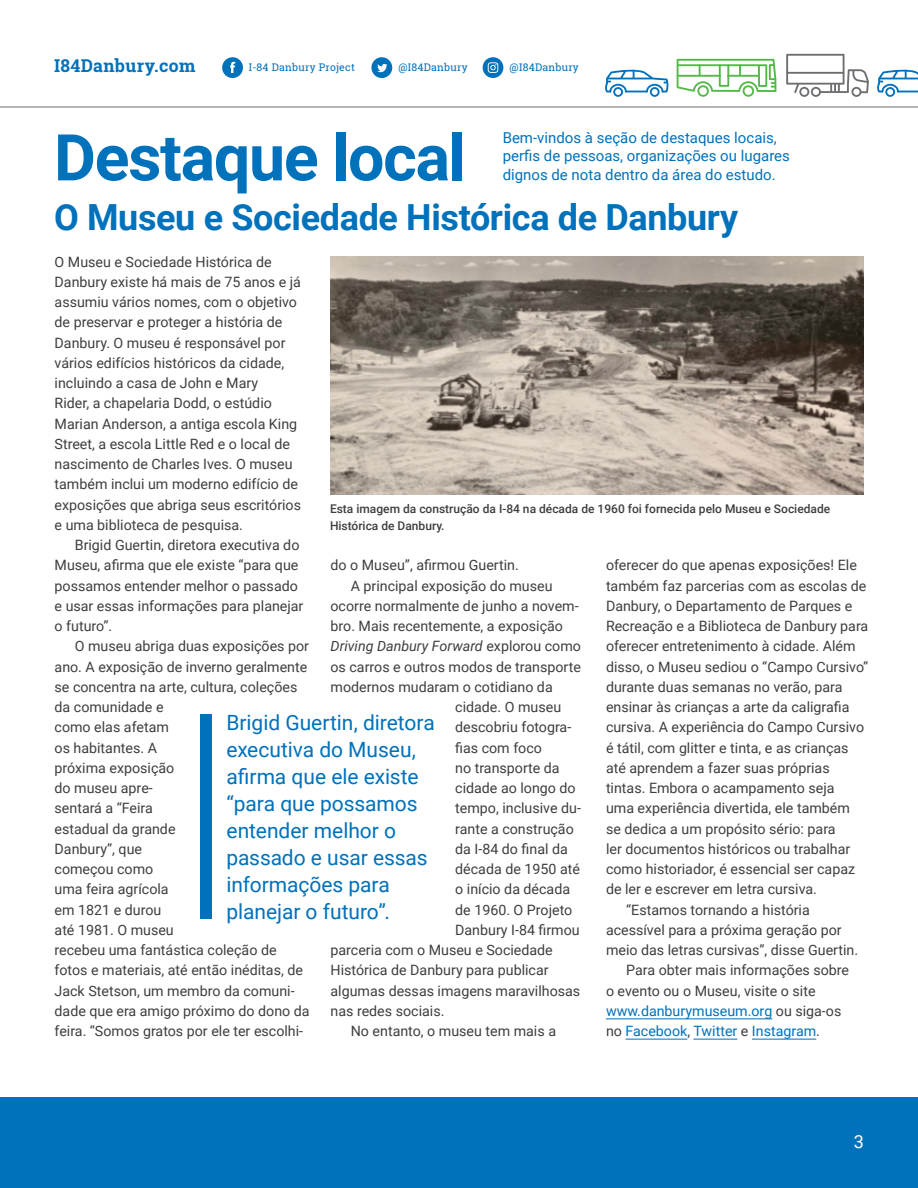
<style>
.page{position:relative;width:918px;height:1188px;background:#fff}
.page>*{position:absolute;margin:0;border:0;box-sizing:border-box;transform-origin:0 0}
.t1{font:700 64.5px "Roboto";letter-spacing:-.02em;color:#0071bb}
.t2{font:700 36px "Roboto";letter-spacing:-.01em;color:#0071bb}
.t3{font:21px/27px "Roboto";letter-spacing:-.005em;color:#0071bb}
.t4{font:18px "Roboto";color:#fff}
.t5{font:700 17.7px "Roboto Slab";letter-spacing:.02em;color:#0071bb}
.t6{font:15px/18.8px "Roboto";color:#0071bb}
.t7{font:14.25px/20.2px "Roboto";color:#3e3e3f}
.t8{font:14.25px "Roboto";color:#0071bb}
.t9{font:italic 14.25px "Roboto";color:#3e3e3f}
.t10{font:500 12px/16.5px "Roboto";color:#3e3e3f}
.t11{font:10.5px "Roboto Slab";letter-spacing:.02em;color:#0071bb}
.s1{color:#3e3e3f}
.s2{font-style:normal}
</style>
<div class="page">
<hr style="left:0;top:107px;width:918px;height:1px;background:#6c6d70">
<div style="left:0;top:1097px;width:918px;height:91px;background:#0071bb"></div>
<svg style="left:605px;top:69px;width:64px;height:28px"></svg>
<svg style="left:786px;top:54px;width:83px;height:43px"></svg>
<hr style="left:787px;top:72px;width:57px;height:2px;background:#6d6e71">
<svg style="left:677px;top:59px;width:99px;height:38px"></svg>
<svg style="left:877px;top:69px;width:41px;height:28px"></svg>
<div style="left:222px;top:57px;width:21px;height:21px;background:#0071bb;border-radius:50%"></div>
<svg style="left:230px;top:62px;width:5px;height:11px"></svg>
<div style="left:371px;top:57px;width:21px;height:21px;background:#0071bb;border-radius:50%"></div>
<svg style="left:377px;top:64px;width:10px;height:8px"></svg>
<div style="left:483px;top:57px;width:20px;height:21px;background:#0071bb;border-radius:50%"></div>
<svg style="left:488px;top:62px;width:10px;height:11px"></svg>
<div style="left:201px;top:714px;width:11px;height:205px;background:#0071bb"></div>
<img style="left:330px;top:257px;width:534px;height:237px">
<hr style="left:606px;top:1019px;width:166px;height:1px;background:#0071bb">
<hr style="left:626px;top:1039px;width:61px;height:1px;background:#0071bb">
<hr style="left:693px;top:1039px;width:44px;height:1px;background:#0071bb">
<hr style="left:752px;top:1039px;width:64px;height:1px;background:#0071bb">
<p class="t5" style="left:54px;top:53px;width:143px">I84Danbury.com</p>
<p class="t11" style="left:249px;top:60px;width:108px">I-84 Danbury Project</p>
<p class="t11" style="left:398px;top:60px;width:71px">@I84Danbury</p>
<p class="t11" style="left:510px;top:60px;width:71px">@I84Danbury</p>
<p class="t6" style="left:503px;top:127px;width:289px">Bem-vindos à seção de destaques locais, perfis de pessoas, organizações ou lugares</p>
<h1 class="t1" style="left:54px;top:112px;width:413px">Destaque local</h1>
<p class="t6" style="left:503px;top:165px;width:275px">dignos de nota dentro da área do estudo.</p>
<h2 class="t2" style="left:54px;top:192px;width:686px">O Museu e Sociedade Histórica de Danbury</h2>
<p class="t7" style="left:55px;top:251px;width:248px">O Museu e Sociedade Histórica de Danbury existe há mais de 75 anos e já assumiu vários nomes, com o objetivo de preservar e proteger a história de Danbury. O museu é responsável por vários edifícios históricos da cidade, incluindo a casa de John e Mary<br>Rider, a chapelaria Dodd, o estúdio Marian Anderson, a antiga escola King Street, a escola Little Red e o local de nascimento de Charles Ives. O museu também inclui um moderno edifício de exposições que abriga seus escritórios e uma biblioteca de pesquisa.</p>
<p class="t7" style="left:55px;top:534px;width:250px;text-indent:20px">Brigid Guertin, diretora executiva do<br>Museu, afirma que ele existe “para que possamos entender melhor o passado e usar essas informações para planejar o futuro”.</p>
<p class="t7" style="left:55px;top:636px;width:257px;text-indent:20px">O museu abriga duas exposições por ano. A exposição de inverno geralmente se concentra na arte, cultura, coleções da comunidade e<br>como elas afetam<br>os habitantes. A<br>próxima exposição<br>do museu apre-<br>sentará a “Feira<br>estadual da grande<br>Danbury”, que<br>começou como<br>uma feira agrícola<br>em 1821 e durou<br>até 1981. O museu<br>recebeu uma fantástica coleção de fotos e materiais, até então inéditas, de<br>Jack Stetson, um membro da comuni&shy;dade que era amigo próximo do dono da feira. “Somos gratos por ele ter escolhi-</p>
<p class="t10" style="left:330px;top:500px;width:502px">Esta imagem da construção da I-84 na década de 1960 foi fornecida pelo Museu e Sociedade<br>Histórica de Danbury.</p>
<p class="t7" style="left:606px;top:555px;width:252px">oferecer do que apenas exposições! Ele</p>
<p class="t7" style="left:606px;top:575px;width:262px">também faz parcerias com as escolas de</p>
<p class="t7" style="left:606px;top:595px;width:248px">Danbury, o Departamento de Parques e</p>
<p class="t7" style="left:606px;top:615px;width:264px">Recreação e a Biblioteca de Danbury para</p>
<p class="t7" style="left:606px;top:636px;width:251px">oferecer entretenimento à cidade. Além</p>
<p class="t7" style="left:606px;top:656px;width:264px">disso, o Museu sediou o “Campo Cursivo”</p>
<p class="t7" style="left:606px;top:676px;width:238px">durante duas semanas no verão, para</p>
<p class="t7" style="left:606px;top:696px;width:245px">ensinar às crianças a arte da caligrafia</p>
<p class="t7" style="left:606px;top:717px;width:260px">cursiva. A experiência do Campo Cursivo</p>
<p class="t7" style="left:606px;top:737px;width:244px">é tátil, com glitter e tinta, e as crianças</p>
<p class="t7" style="left:606px;top:757px;width:225px">até aprendem a fazer suas próprias</p>
<p class="t7" style="left:606px;top:777px;width:230px">tintas. Embora o acampamento seja</p>
<p class="t7" style="left:606px;top:798px;width:245px">uma experiência divertida, ele também</p>
<p class="t7" style="left:606px;top:818px;width:231px">se dedica a um propósito sério: para</p>
<p class="t7" style="left:606px;top:838px;width:246px">ler documentos históricos ou trabalhar</p>
<p class="t7" style="left:606px;top:858px;width:251px">como historiador, é essencial ser capaz</p>
<p class="t7" style="left:606px;top:879px;width:213px">de ler e escrever em letra cursiva.</p>
<p class="t7" style="left:626px;top:899px;width:185px">“Estamos tornando a história</p>
<p class="t7" style="left:606px;top:919px;width:237px">acessível para a próxima geração por</p>
<p class="t7" style="left:606px;top:939px;width:254px">meio das letras cursivas”, disse Guertin.</p>
<p class="t7" style="left:626px;top:960px;width:224px">Para obter mais informações sobre</p>
<p class="t7" style="left:606px;top:980px;width:211px">o evento ou o Museu, visite o site</p>
<p class="t8" style="left:606px;top:1001px;width:237px">www.danburymuseum.org <span class="s1">ou siga-os</span></p>
<p class="t8" style="left:606px;top:1021px;width:215px"><span class="s1">no</span> Facebook<span class="s1">,</span> Twitter <span class="s1">e</span> Instagram<span class="s1">.</span></p>
<p class="t7" style="left:331px;top:555px;width:190px">do o Museu”, afirmou Guertin.</p>
<p class="t7" style="left:351px;top:575px;width:203px">A principal exposição do museu</p>
<p class="t7" style="left:331px;top:595px;width:250px">ocorre normalmente de junho a novem-</p>
<p class="t7" style="left:331px;top:615px;width:234px">bro. Mais recentemente, a exposição</p>
<p class="t9" style="left:331px;top:636px;width:252px">Driving Danbury Forward <span class="s2">explorou como</span></p>
<p class="t7" style="left:331px;top:656px;width:252px">os carros e outros modos de transporte</p>
<p class="t7" style="left:331px;top:676px;width:224px">modernos mudaram o cotidiano da</p>
<p class="t7" style="left:455px;top:696px;width:108px">cidade. O museu</p>
<p class="t7" style="left:455px;top:717px;width:118px">descobriu fotogra-</p>
<p class="t7" style="left:455px;top:737px;width:88px">fias com foco</p>
<p class="t7" style="left:455px;top:757px;width:106px">no transporte da</p>
<p class="t7" style="left:455px;top:777px;width:122px">cidade ao longo do</p>
<p class="t7" style="left:455px;top:798px;width:127px">tempo, inclusive du-</p>
<p class="t7" style="left:455px;top:818px;width:120px">rante a construção</p>
<p class="t7" style="left:455px;top:838px;width:114px">da I-84 do final da</p>
<p class="t7" style="left:455px;top:858px;width:126px">década de 1950 até</p>
<p class="t7" style="left:455px;top:879px;width:116px">o início da década</p>
<p class="t7" style="left:455px;top:899px;width:119px">de 1960. O Projeto</p>
<p class="t7" style="left:455px;top:919px;width:126px">Danbury I-84 firmou</p>
<p class="t7" style="left:331px;top:939px;width:224px">parceria com o Museu e Sociedade</p>
<p class="t7" style="left:331px;top:960px;width:220px">Histórica de Danbury para publicar</p>
<p class="t7" style="left:331px;top:980px;width:251px">algumas dessas imagens maravilhosas</p>
<p class="t7" style="left:331px;top:1000px;width:115px">nas redes sociais.</p>
<p class="t7" style="left:351px;top:1020px;width:207px">No entanto, o museu tem mais a</p>
<h3 class="t3" style="left:226px;top:708px;width:210px">Brigid Guertin, diretora executiva do Museu, afirma que ele existe “para que possamos entender melhor o passado e usar essas informações para planejar o futuro”.</h3>
<p class="t4" style="left:854px;top:1128px;width:12px">3</p>
</div>
